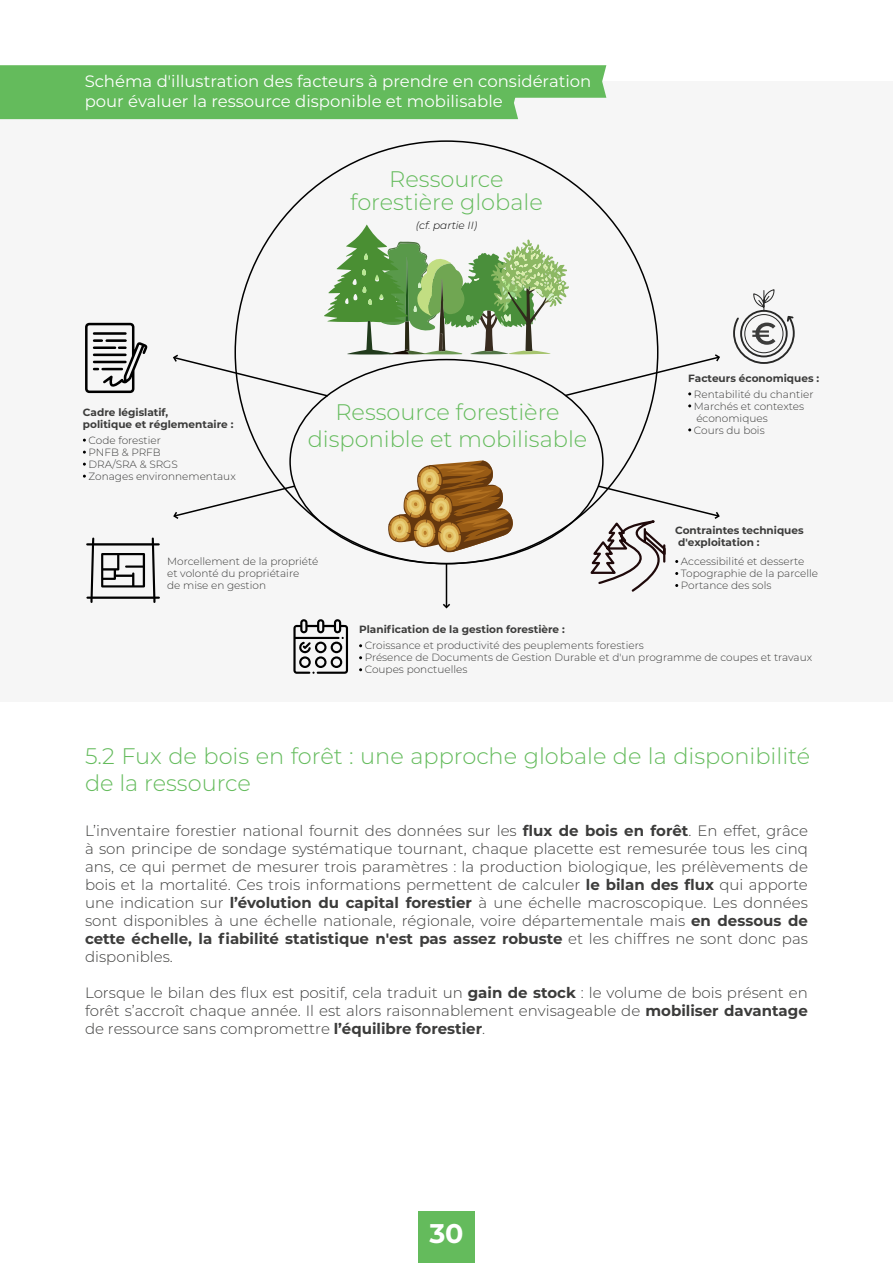
<style>
.page{position:relative;width:893px;height:1263px;background:#fff}
.page>*{position:absolute;margin:0;border:0;box-sizing:border-box;transform-origin:0 0}
.t1{font:700 27px "Montserrat Alternates";color:#fff}
.t2{font:300 22.5px/27px "Montserrat";color:#64bb5c;text-align:center}
.t3{font:16.5px/19.8px "Montserrat";color:#fff}
.t4{font:300 15px/18px "Montserrat";color:#3c3c3b;text-align:justify}
.t5{font:300 10.5px/12px "Montserrat";color:#3c3c3b}
.t6{font:700 10.5px/12px "Montserrat";color:#3c3c3b}
.t7{font:italic 300 10.5px "Montserrat";color:#000}
.s1{font-weight:700}
</style>
<div class="page">
<div style="left:418px;top:1211px;width:57px;height:52px;background:#64bb5c"></div>
<div style="left:0;top:81px;width:893px;height:621px;background:#f6f6f6"></div>
<svg style="left:388px;top:460px;width:125px;height:92px"></svg>
<svg style="left:85px;top:323px;width:63px;height:70px"></svg>
<svg style="left:86px;top:537px;width:74px;height:66px"></svg>
<svg style="left:293px;top:619px;width:55px;height:55px"></svg>
<svg style="left:733px;top:289px;width:62px;height:75px"></svg>
<svg style="left:0;top:65px;width:606px;height:54px;background:#6dbe65"></svg>
<svg style="left:173px;top:225px;width:547px;height:173px"></svg>
<svg style="left:173px;top:484px;width:124px;height:35px"></svg>
<svg style="left:588px;top:484px;width:132px;height:108px"></svg>
<hr style="left:446px;top:563px;width:1px;height:44px;background:#000">
<svg style="left:443px;top:602px;width:7px;height:7px"></svg>
<p class="t3" style="left:85px;top:71px;width:508px">Schéma d'illustration des facteurs à prendre en considération pour évaluer la ressource disponible et mobilisable</p>
<h2 class="t2" style="left:350px;top:167px;width:194px;line-height:22.5px">Ressource forestière globale</h2>
<p class="t6" style="left:83px;top:406px;width:152px">Cadre législatif,<br>politique et réglementaire :</p>
<p class="t5" style="left:89px;top:434px;width:149px">Code forestier<br>PNFB &amp; PRFB<br>DRA/SRA &amp; SRGS<br>Zonages environnementaux</p>
<p class="t7" style="left:416px;top:218px;width:63px">(cf. partie II)</p>
<h2 class="t2" style="left:308px;top:397px;width:281px">Ressource forestière disponible et mobilisable</h2>
<p class="t5" style="left:167px;top:555px;width:153px">Morcellement de la propriété et volonté du propriétaire<br>de mise en gestion</p>
<p class="t6" style="left:359px;top:623px;width:207px">Planification de la gestion forestière :</p>
<p class="t6" style="left:688px;top:371px;width:133px">Facteurs économiques :</p>
<p class="t5" style="left:694px;top:388px;width:121px">Rentabilité du chantier<br>Marchés et contextes économiques<br>Cours du bois</p>
<p class="t6" style="left:675px;top:524px;width:130px">Contraintes techniques d'exploitation :</p>
<p class="t5" style="left:681px;top:555px;width:139px">Accessibilité et desserte<br>Topographie de la parcelle<br>Portance des sols</p>
<p class="t5" style="left:365px;top:639px;width:449px">Croissance et productivité des peuplements forestiers<br>Présence de Documents de Gestion Durable et d'un programme de coupes et travaux<br>Coupes ponctuelles</p>
<h2 class="t2" style="left:85px;top:742px;width:727px;text-align:left">5.2 Fux de bois en forêt : une approche globale de la disponibilité de la ressource</h2>
<p class="t4" style="left:85px;top:821px;width:724px">L’inventaire forestier national fournit des données sur les <span class="s1">flux de bois en forêt</span>. En effet, grâce à son principe de sondage systématique tournant, chaque placette est remesurée tous les cinq ans, ce qui permet de mesurer trois paramètres : la production biologique, les prélèvements de bois et la mortalité. Ces trois informations permettent de calculer <span class="s1">le bilan des flux</span> qui apporte une indication sur <span class="s1">l’évolution du capital forestier</span> à une échelle macroscopique. Les données sont disponibles à une échelle nationale, régionale, voire départementale mais <span class="s1">en dessous de cette échelle, la fiabilité statistique n'est pas assez robuste</span> et les chiffres ne sont donc pas disponibles.</p>
<p class="t4" style="left:85px;top:983px;width:724px">Lorsque le bilan des flux est positif, cela traduit un <span class="s1">gain de stock</span> : le volume de bois présent en forêt s’accroît chaque année. Il est alors raisonnablement envisageable de <span class="s1">mobiliser davantage </span>de ressource sans compromettre <span class="s1">l’équilibre forestier</span>.</p>
<h1 class="t1" style="left:429px;top:1213px;width:36px">30</h1>
</div>
